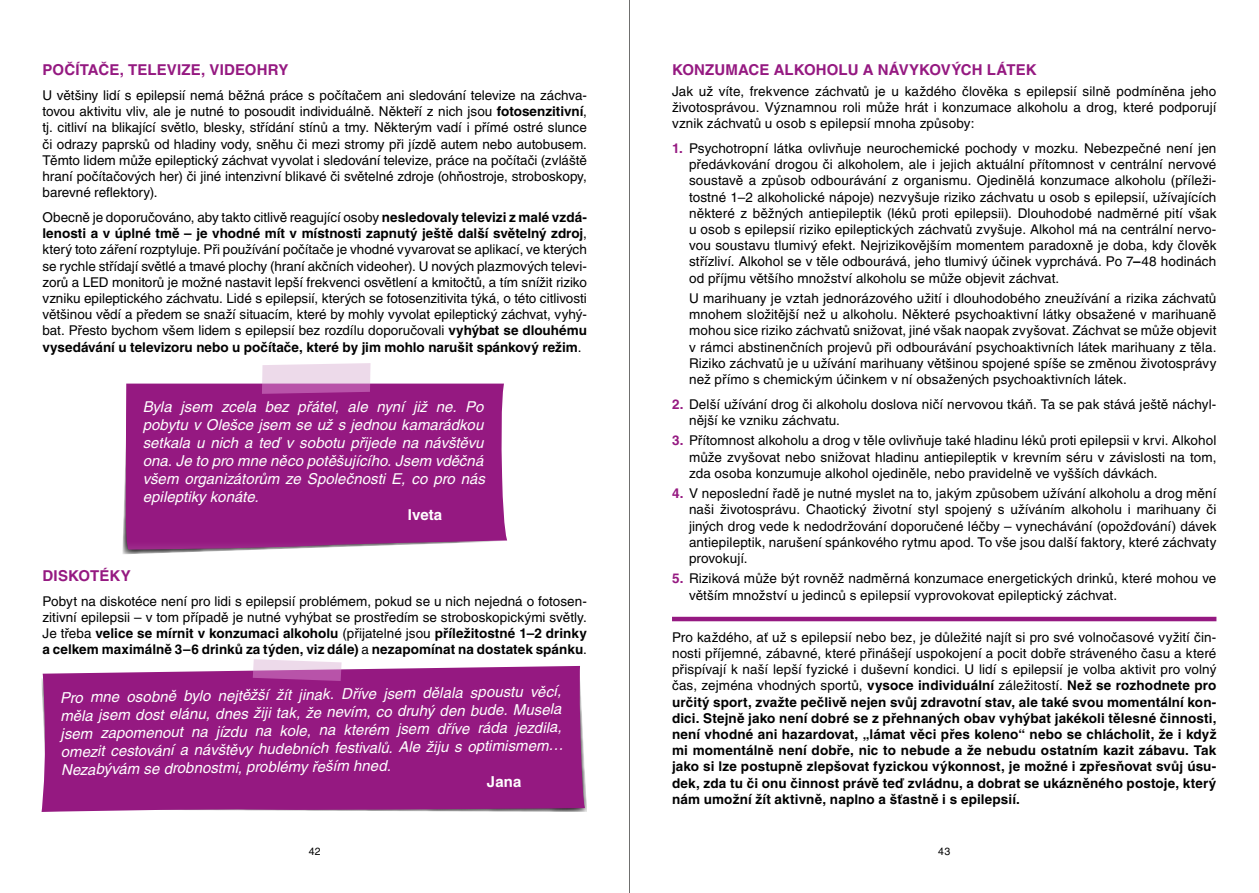
<style>
.page{position:relative;width:1259px;height:893px;background:#fff}
.page>*{position:absolute;margin:0;border:0;box-sizing:border-box;transform-origin:0 0}
.t1{font:italic 15px/18px "Helvetica CE";color:#fff;text-align:justify}
.t2{font:700 15px "Helvetica CE";letter-spacing:.005em;color:#951981}
.t3{font:700 15px "Helvetica CE";letter-spacing:.005em;color:#fff}
.t4{font:13.5px/16.2px "Helvetica CE";letter-spacing:.005em;color:#000;text-align:justify}
.t5{font:700 13.5px/16.2px "Helvetica CE";letter-spacing:.01em;color:#000;text-align:justify}
.t6{font:10.5px "Helvetica CE";color:#000}
.s1{font-weight:700}
.s2{font-weight:700;color:#951981}
.s3{font-weight:400}
</style>
<div class="page">
<hr style="left:629px;top:0;width:1px;height:893px;background:#6f6f6e">
<svg style="left:126px;top:384px;width:381px;height:170px;background:#992586"></svg>
<svg style="left:262px;top:363px;width:108px;height:31px;background:#daabd3"></svg>
<div style="left:42px;top:666px;width:543px;height:146px;background:#951981"></div>
<svg style="left:253px;top:659px;width:88px;height:22px;background:#d195c8"></svg>
<hr style="left:672px;top:617px;width:544px;height:4px;background:#951981">
<p class="t2" style="left:43px;top:61px;width:247px">POČÍTAČE, TELEVIZE, VIDEOHRY</p>
<p class="t4" style="left:43px;top:87px;width:546px">U většiny lidí s epilepsií nemá běžná práce s počítačem ani sledování televize na záchva&shy;tovou aktivitu vliv, ale je nutné to posoudit individuálně. Někteří z nich jsou <span class="s1">fotosenzitivní</span>, tj. citliví na blikající světlo, blesky, střídání stínů a tmy. Některým vadí i přímé ostré slunce či odrazy paprsků od hladiny vody, sněhu či mezi stromy při jízdě autem nebo autobusem.<br>Těmto lidem může epileptický záchvat vyvolat i sledování televize, práce na počítači (zvláště hraní počítačových her) či jiné intenzivní blikavé či světelné zdroje (ohňostroje, stroboskopy, barevné reflektory).</p>
<p class="t4" style="left:42px;top:209px;width:546px">Obecně je doporučováno, aby takto citlivě reagující osoby <span class="s1">nesledovaly televizi z malé vzdá&shy;lenosti a v úplné tmě – je vhodné mít v místnosti zapnutý ještě další světelný zdroj</span>, který toto záření rozptyluje. Při používání počítače je vhodné vyvarovat se aplikací, ve kterých se rychle střídají světlé a tmavé plochy (hraní akčních videoher). U nových plazmových televi&shy;zorů a LED monitorů je možné nastavit lepší frekvenci osvětlení a kmitočtů, a tím snížit riziko vzniku epileptického záchvatu. Lidé s epilepsií, kterých se fotosenzitivita týká, o této citlivosti většinou vědí a předem se snaží situacím, které by mohly vyvolat epileptický záchvat, vyhý&shy;bat. Přesto bychom všem lidem s epilepsií bez rozdílu doporučovali <span class="s1">vyhýbat se dlouhému vysedávání u televizoru nebo u počítače, které by jim mohlo narušit spánkový režim</span>.</p>
<p class="t1" style="left:143px;top:398px;width:343px">Byla jsem zcela bez přátel, ale nyní již ne. Po pobytu v Olešce jsem se už s jednou kamarádkou setkala u nich a teď v sobotu přijede na návštěvu ona. Je to pro mne něco potěšujícího. Jsem vděčná všem organizátorům ze Společnosti E, co pro nás epileptiky konáte.</p>
<p class="t3" style="left:408px;top:506px;width:36px">Iveta</p>
<p class="t2" style="left:43px;top:567px;width:90px">DISKOTÉKY</p>
<p class="t4" style="left:43px;top:593px;width:546px">Pobyt na diskotéce není pro lidi s epilepsií problémem, pokud se u nich nejedná o fotosen&shy;zitivní epilepsii – v tom případě je nutné vyhýbat se prostředím se stroboskopickými světly.<br>Je třeba <span class="s1">velice se mírnit v konzumaci alkoholu</span> (přijatelné jsou <span class="s1">příležitostné 1–2 drinky a celkem maximálně 3–6 drinků za týden, viz dále)</span> a <span class="s1">nezapomínat na dostatek spánku</span>.</p>
<p class="t1" style="left:60px;top:690px;width:504px;rotate:-1deg">Pro mne osobně bylo nejtěžší žít jinak. Dříve jsem dělala spoustu věcí, měla jsem dost elánu, dnes žiji tak, že nevím, co druhý den bude. Musela jsem zapomenout na jízdu na kole, na kterém jsem dříve ráda jezdila, omezit cestování a návštěvy hudebních festivalů. Ale žiju s optimismem… Nezabývám se drobnostmi, problémy řeším hned.</p>
<p class="t3" style="left:487px;top:773px;width:36px;rotate:-1deg">Jana</p>
<p class="t2" style="left:672px;top:61px;width:366px">KONZUMACE ALKOHOLU A NÁVYKOVÝCH LÁTEK</p>
<p class="t4" style="left:672px;top:83px;width:546px">Jak už víte, frekvence záchvatů je u každého člověka s epilepsií silně podmíněna jeho životosprávou. Významnou roli může hrát i konzumace alkoholu a drog, které podporují vznik záchvatů u osob s epilepsií mnoha způsoby:</p>
<p class="t4" style="left:689px;top:140px;width:529px;text-indent:-17px"><span class="s2">1.</span> Psychotropní látka ovlivňuje neurochemické pochody v mozku. Nebezpečné není jen předávkování drogou či alkoholem, ale i jejich aktuální přítomnost v centrální nervové soustavě a způsob odbourávání z organismu. Ojedinělá konzumace alkoholu (příleži&shy;tostné 1–2 alkoholické nápoje) nezvyšuje riziko záchvatu u osob s epilepsií, užívajících některé z běžných antiepileptik (léků proti epilepsii). Dlouhodobé nadměrné pití však u osob s epilepsií riziko epileptických záchvatů zvyšuje. Alkohol má na centrální nervo&shy;vou soustavu tlumivý efekt. Nejrizikovějším momentem paradoxně je doba, kdy člověk střízliví. Alkohol se v těle odbourává, jeho tlumivý účinek vyprchává. Po 7<span class="s1">–</span>48 hodinách od příjmu většího množství alkoholu se může objevit záchvat.</p>
<p class="t4" style="left:689px;top:290px;width:529px">U marihuany je vztah jednorázového užití i dlouhodobého zneužívání a rizika záchvatů mnohem složitější než u alkoholu. Některé psychoaktivní látky obsažené v marihuaně mohou sice riziko záchvatů snižovat, jiné však naopak zvyšovat. Záchvat se může objevit v rámci abstinenčních projevů při odbourávání psychoaktivních látek marihuany z těla.<br>Riziko záchvatů je u užívání marihuany většinou spojené spíše se změnou životosprávy než přímo s chemickým účinkem v ní obsažených psychoaktivních látek.</p>
<p class="t4" style="left:689px;top:396px;width:529px;text-indent:-17px"><span class="s2">2.</span> Delší užívání drog či alkoholu doslova ničí nervovou tkáň. Ta se pak stává ještě náchyl&shy;nější ke vzniku záchvatu.</p>
<p class="t4" style="left:689px;top:433px;width:529px;text-indent:-17px"><span class="s2">3.</span> Přítomnost alkoholu a drog v těle ovlivňuje také hladinu léků proti epilepsii v krvi. Alkohol může zvyšovat nebo snižovat hladinu antiepileptik v krevním séru v závislosti na tom, zda osoba konzumuje alkohol ojediněle, nebo pravidelně ve vyšších dávkách.</p>
<p class="t4" style="left:689px;top:485px;width:529px;text-indent:-17px"><span class="s2">4.</span> V neposlední řadě je nutné myslet na to, jakým způsobem užívání alkoholu a drog mění naši životosprávu. Chaotický životní styl spojený s užíváním alkoholu i marihuany či jiných drog vede k nedodržování doporučené léčby – vynechávání (opožďování) dávek antiepileptik, narušení spánkového rytmu apod. To vše jsou další faktory, které záchvaty provokují.</p>
<p class="t4" style="left:689px;top:571px;width:529px;text-indent:-17px"><span class="s2">5.</span> Riziková může být rovněž nadměrná konzumace energetických drinků, které mohou ve větším množství u jedinců s epilepsií vyprovokovat epileptický záchvat.</p>
<p class="t5" style="left:672px;top:629px;width:546px"><span class="s3">Pro každého, ať už s epilepsií nebo bez, je důležité najít si pro své volnočasové vyžití čin&shy;nosti příjemné, zábavné, které přinášejí uspokojení a pocit dobře stráveného času a které přispívají k naší lepší fyzické i duševní kondici. U lidí s epilepsií je volba aktivit pro volný čas, zejména vhodných sportů,</span> vysoce individuální <span class="s3">záležitostí.</span> Než se rozhodnete pro určitý sport, zvažte pečlivě nejen svůj zdravotní stav, ale také svou momentální kon&shy;dici. Stejně jako není dobré se z přehnaných obav vyhýbat jakékoli tělesné činnosti, není vhodné ani hazardovat, „lámat věci přes koleno“ nebo se chlácholit, že i když mi momentálně není dobře, nic to nebude a že nebudu ostatním kazit zábavu. Tak jako si lze postupně zlepšovat fyzickou výkonnost, je možné i zpřesňovat svůj úsu&shy;dek, zda tu či onu činnost právě teď zvládnu, a dobrat se ukázněného postoje, který nám umožní žít aktivně, naplno a šťastně i s epilepsií.</p>
<p class="t6" style="left:309px;top:845px;width:13px">42</p>
<p class="t6" style="left:938px;top:845px;width:13px">43</p>
</div>
